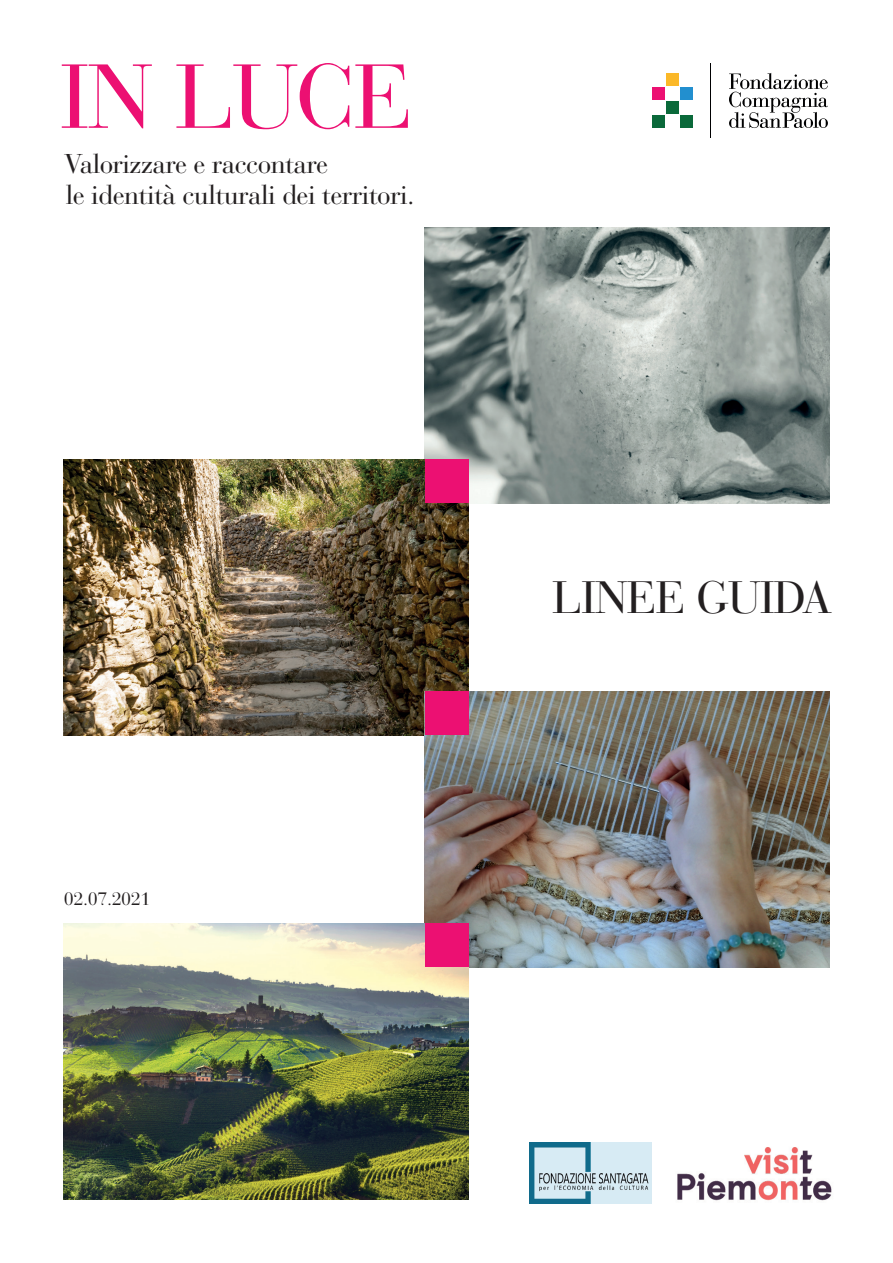
<style>
.page{position:relative;width:893px;height:1263px;background:#fff}
.page>*{position:absolute;margin:0;border:0;box-sizing:border-box;transform-origin:0 0}
.t1{font:90px "Bauer Bodoni Std";letter-spacing:-.02em;color:#ec1072}
.t2{font:45px "Bauer Bodoni Std";letter-spacing:-.02em;color:#231f20}
.t3{font:27px/31.5px "Bauer Bodoni Std";letter-spacing:-.02em;color:#231f20}
.t4{font:18px "Bauer Bodoni Std";letter-spacing:-.02em;color:#231f20}
</style>
<div class="page">
<img style="left:425px;top:227px;width:404px;height:276px">
<img style="left:64px;top:459px;width:404px;height:276px">
<div style="left:425px;top:459px;width:43px;height:44px;background:#ec1072"></div>
<img style="left:425px;top:691px;width:404px;height:276px">
<img style="left:64px;top:923px;width:404px;height:276px">
<div style="left:425px;top:923px;width:43px;height:44px;background:#ec1072"></div>
<div style="left:425px;top:691px;width:43px;height:44px;background:#ec1072"></div>
<img style="left:529px;top:1142px;width:123px;height:62px">
<img style="left:677px;top:1147px;width:155px;height:54px">
<hr style="left:710px;top:64px;width:1px;height:74px;background:#000001">
<svg style="left:729px;top:73px;width:99px;height:55px"></svg>
<div style="left:666px;top:101px;width:12px;height:13px;background:#0a693a"></div>
<div style="left:666px;top:74px;width:12px;height:12px;background:#fbb828"></div>
<div style="left:652px;top:87px;width:12px;height:13px;background:#ec1072"></div>
<div style="left:652px;top:115px;width:12px;height:13px;background:#0a693a"></div>
<div style="left:680px;top:87px;width:12px;height:13px;background:#228fcf"></div>
<div style="left:680px;top:115px;width:12px;height:13px;background:#0a693a"></div>
<h1 class="t1" style="left:60px;top:43px;width:356px">IN LUCE</h1>
<p class="t3" style="left:64px;top:148px;width:352px">Valorizzare e raccontare<br>le identità culturali dei territori.</p>
<p class="t4" style="left:64px;top:888px;width:88px">02.07.2021</p>
<h2 class="t2" style="left:552px;top:571px;width:282px">LINEE GUIDA</h2>
</div>
